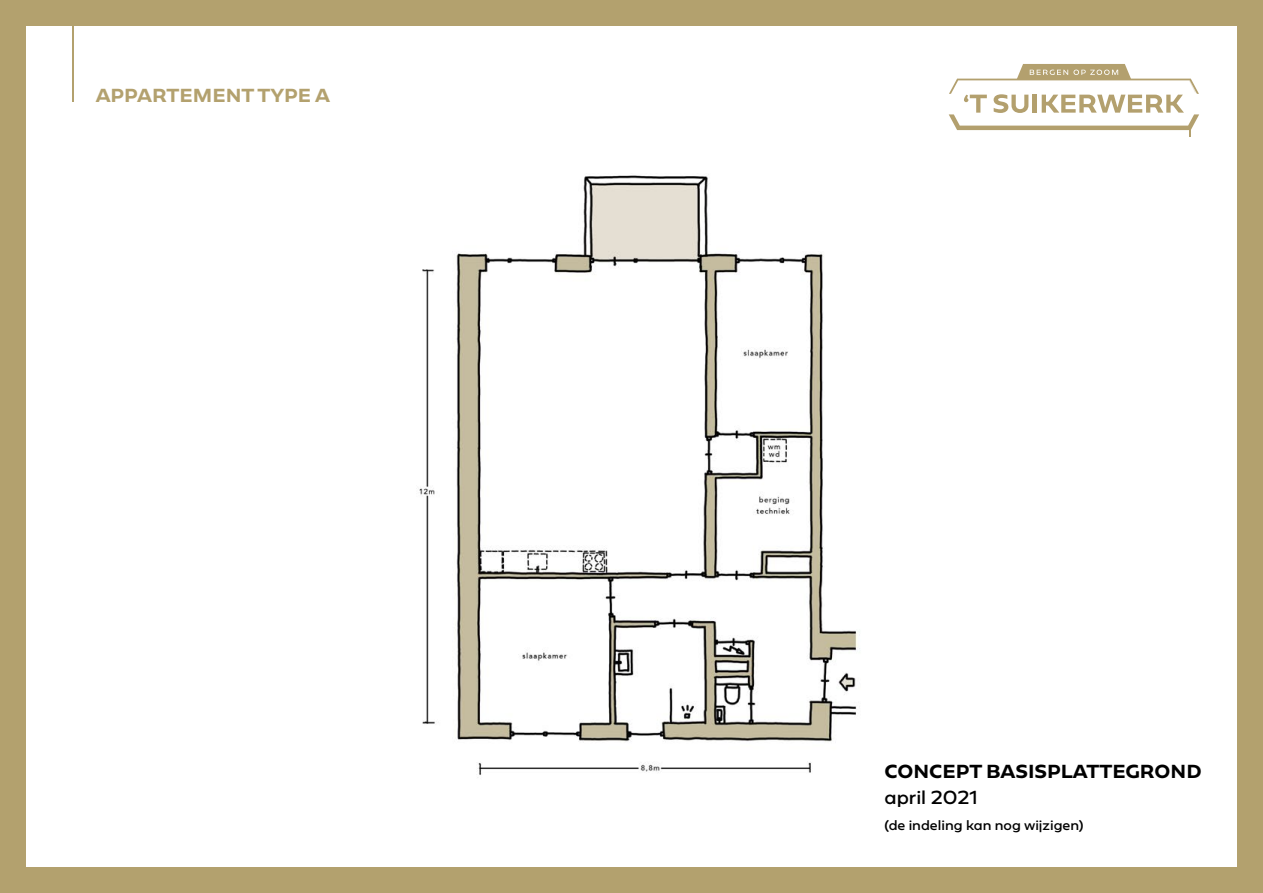
<style>
.page{position:relative;width:1263px;height:893px;background:#fff}
.page>*{position:absolute;margin:0;border:0;box-sizing:border-box;transform-origin:0 0}
.t1{font:700 16.5px "Geometrica";color:#000}
.t2{font:700 16.5px "Geometrica";color:#b3a16e}
.t3{font:16.5px "Geometrica";color:#000}
.t4{font:12px "Geometrica";color:#000}
</style>
<div class="page">
<hr style="left:1189px;top:129px;width:2px;height:27px;background:#b3a06e">
<svg style="left:949px;top:64px;width:250px;height:66px"></svg>
<img style="left:419px;top:138px;width:772px;height:640px">
<div style="left:0;top:0;width:1263px;height:26px;background:#b3a16e"></div>
<div style="left:0;top:867px;width:1263px;height:26px;background:#b3a16e"></div>
<div style="left:0;top:0;width:26px;height:893px;background:#b3a16e"></div>
<div style="left:1237px;top:0;width:26px;height:893px;background:#b3a16e"></div>
<hr style="left:72px;top:14px;width:2px;height:88px;background:#b3a16e">
<h1 class="t2" style="left:96px;top:83px;width:236px">APPARTEMENT TYPE A</h1>
<h1 class="t1" style="left:884px;top:759px;width:319px">CONCEPT BASISPLATTEGROND</h1>
<h1 class="t3" style="left:884px;top:786px;width:95px">april 2021</h1>
<p class="t4" style="left:884px;top:817px;width:200px">(de indeling kan nog wijzigen)</p>
</div>
